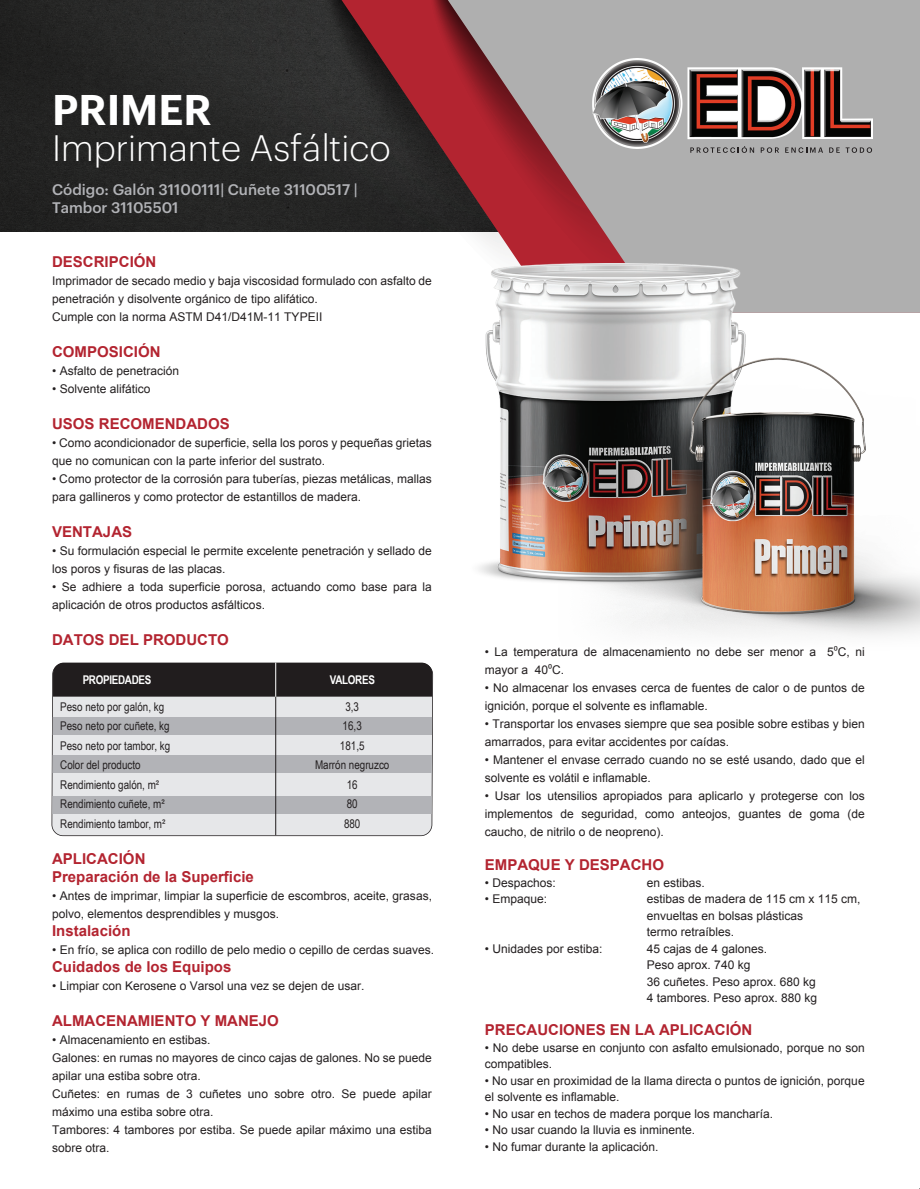
<style>
.page{position:relative;width:920px;height:1189px;background:#fff}
.page>*{position:absolute;margin:0;border:0;box-sizing:border-box;transform-origin:0 0}
.t1{font:600 42px "Graphik";color:#fff}
.t2{font:300 36px "Graphik";color:#fff}
.t3{font:700 15px/18px "Arial";color:#b32430}
.t4{font:500 15px/18px "Graphik";color:#b2b3b7}
.t5{font:12px/18px "Arial";color:#231f20}
.t6{font:12px/19.5px "Arial Narrow";color:#231f20}
.t7{font:700 12px "Arial Narrow";letter-spacing:-.025em;color:#fff}
.s1{font-family:"Myriad Pro"}
</style>
<div class="page">
<img style="left:0;top:0;width:323px;height:232px">
<svg style="left:323px;top:0;width:18px;height:232px;background:#2b2c2b"></svg>
<svg style="left:341px;top:0;width:88px;height:232px;background:#4e2629"></svg>
<svg style="left:429px;top:0;width:19px;height:232px;background:#79232a"></svg>
<svg style="left:448px;top:0;width:471px;height:263px;background:#ab9294"></svg>
<img style="left:593px;top:58px;width:279px;height:90px">
<svg style="left:690px;top:146px;width:64px;height:7px"></svg>
<svg style="left:760px;top:147px;width:19px;height:6px"></svg>
<svg style="left:785px;top:147px;width:38px;height:6px"></svg>
<svg style="left:829px;top:147px;width:10px;height:6px"></svg>
<svg style="left:845px;top:147px;width:27px;height:6px"></svg>
<div style="left:51px;top:670px;width:382px;height:166px;background:#e6e7e9"></div>
<div style="left:53px;top:796px;width:379px;height:18px;background:#b2b3b7"></div>
<div style="left:53px;top:755px;width:379px;height:18px;background:#b2b3b7"></div>
<div style="left:52px;top:717px;width:380px;height:18px;background:#b2b3b7"></div>
<div style="left:53px;top:663px;width:379px;height:34px;background:#211d1e"></div>
<hr style="left:275px;top:697px;width:1px;height:138px;background:#211d1e">
<hr style="left:275px;top:663px;width:1px;height:34px;background:#fff">
<img style="left:479px;top:263px;width:440px;height:373px">
<h1 class="t1" style="left:52px;top:77px;width:161px">PRIMER</h1>
<h2 class="t2" style="left:52px;top:122px;width:340px">Imprimante Asfáltico</h2>
<p class="t4" style="left:52px;top:179px;width:307px">Código: Galón 31100111| Cuñete 31100517 |<br>Tambor 31105501</p>
<p class="t3" style="left:52px;top:254px;width:106px">DESCRIPCIÓN</p>
<p class="t5" style="left:52px;top:272px;width:381px">Imprimador de secado medio y baja viscosidad formulado con asfalto de penetración y disolvente orgánico de tipo alifático.<br>Cumple con la norma ASTM D41/D41M-11 TYPEII</p>
<p class="t3" style="left:52px;top:344px;width:110px">COMPOSICIÓN</p>
<p class="t5" style="left:52px;top:362px;width:128px">• Asfalto de penetración</p>
<p class="t5" style="left:52px;top:380px;width:100px">• Solvente alifático</p>
<p class="t3" style="left:52px;top:416px;width:179px">USOS RECOMENDADOS</p>
<p class="t5" style="left:52px;top:434px;width:381px">• Como acondicionador de superficie, sella los poros y pequeñas grietas que no comunican con la parte inferior del sustrato.</p>
<p class="t5" style="left:52px;top:470px;width:381px">• Como protector de la corrosión para tuberías, piezas metálicas, mallas para gallineros y como protector de estantillos de madera.</p>
<p class="t3" style="left:52px;top:524px;width:82px">VENTAJAS</p>
<p class="t5" style="left:52px;top:542px;width:381px">• Su formulación especial le permite excelente penetración y sellado de los poros y fisuras de las placas.</p>
<p class="t5" style="left:52px;top:578px;width:381px">• Se adhiere a toda superficie porosa, actuando como base para la aplicación de otros productos asfálticos.</p>
<p class="t3" style="left:52px;top:632px;width:178px">DATOS DEL PRODUCTO</p>
<p class="t7" style="left:83px;top:671px;width:70px">PROPIEDADES</p>
<p class="t7" style="left:330px;top:671px;width:47px">VALORES</p>
<p class="t6" style="left:60px;top:696px;width:111px">Peso neto por galón, kg<br>Peso neto por cuñete, kg<br>Peso neto por tambor, kg<br>Color del producto<br>Rendimiento galón, m²<br>Rendimiento cuñete, m²<br>Rendimiento tambor, m²</p>
<p class="t6" style="left:315px;top:696px;width:76px;text-align:center">3,3<br>16,3<br>181,5<br>Marrón negruzco<br>16<br>80<br>880</p>
<p class="t3" style="left:52px;top:850px;width:203px">APLICACIÓN<br>Preparación de la Superficie</p>
<p class="t5" style="left:52px;top:887px;width:381px">• Antes de imprimar, limpiar la superficie de escombros, aceite, grasas, polvo, elementos desprendibles y musgos.</p>
<p class="t3" style="left:52px;top:922px;width:80px">Instalación</p>
<p class="t5" style="left:52px;top:941px;width:383px">• En frío, se aplica con rodillo de pelo medio o cepillo de cerdas suaves.</p>
<p class="t3" style="left:52px;top:958px;width:181px">Cuidados de los Equipos</p>
<p class="t5" style="left:52px;top:977px;width:314px">• Limpiar con Kerosene o Varsol una vez se dejen de usar.</p>
<p class="t3" style="left:52px;top:1012px;width:228px">ALMACENAMIENTO Y MANEJO</p>
<p class="t5" style="left:52px;top:1031px;width:381px">• Almacenamiento en estibas.<br>Galones: en rumas no mayores de cinco cajas de galones. No se puede apilar una estiba sobre otra.<br>Cuñetes: en rumas de 3 cuñetes uno sobre otro. Se puede apilar máximo una estiba sobre otra.<br>Tambores: 4 tambores por estiba. Se puede apilar máximo una estiba sobre otra.</p>
<p class="t5" style="left:485px;top:643px;width:381px">• La temperatura de almacenamiento no debe ser menor a 5<span class="s1">0</span>C, ni mayor a 40<span class="s1">0</span>C.</p>
<p class="t5" style="left:485px;top:679px;width:381px">• No almacenar los envases cerca de fuentes de calor o de puntos de ignición, porque el solvente es inflamable.</p>
<p class="t5" style="left:485px;top:715px;width:381px">• Transportar los envases siempre que sea posible sobre estibas y bien amarrados, para evitar accidentes por caídas.</p>
<p class="t5" style="left:485px;top:751px;width:381px">• Mantener el envase cerrado cuando no se esté usando, dado que el solvente es volátil e inflamable.</p>
<p class="t5" style="left:485px;top:787px;width:381px;text-align:justify">• Usar los utensilios apropiados para aplicarlo y protegerse con los implementos de seguridad, como anteojos, guantes de goma (de caucho, de nitrilo o de neopreno).</p>
<p class="t3" style="left:485px;top:857px;width:181px">EMPAQUE Y DESPACHO</p>
<p class="t5" style="left:485px;top:874px;width:72px">• Despachos:</p>
<p class="t5" style="left:647px;top:874px;width:60px">en estibas.</p>
<p class="t5" style="left:485px;top:890px;width:64px">• Empaque:</p>
<p class="t5" style="left:647px;top:891px;width:215px;line-height:16.5px">estibas de madera de 115 cm x 115 cm, envueltas en bolsas plásticas<br>termo retraíbles.</p>
<p class="t5" style="left:485px;top:940px;width:119px">• Unidades por estiba:</p>
<p class="t5" style="left:647px;top:940px;width:172px;line-height:16.5px">45 cajas de 4 galones.<br>Peso aprox. 740 kg<br>36 cuñetes. Peso aprox. 680 kg<br>4 tambores. Peso aprox. 880 kg</p>
<p class="t3" style="left:485px;top:1022px;width:269px">PRECAUCIONES EN LA APLICACIÓN</p>
<p class="t5" style="left:485px;top:1039px;width:381px;line-height:16.5px">• No debe usarse en conjunto con asfalto emulsionado, porque no son compatibles.</p>
<p class="t5" style="left:485px;top:1072px;width:381px;line-height:16.5px">• No usar en proximidad de la llama directa o puntos de ignición, porque el solvente es inflamable.</p>
<p class="t5" style="left:485px;top:1105px;width:290px">• No usar en techos de madera porque los mancharía.</p>
<p class="t5" style="left:485px;top:1121px;width:212px">• No usar cuando la lluvia es inminente.</p>
<p class="t5" style="left:485px;top:1138px;width:175px">• No fumar durante la aplicación.</p>
</div>
